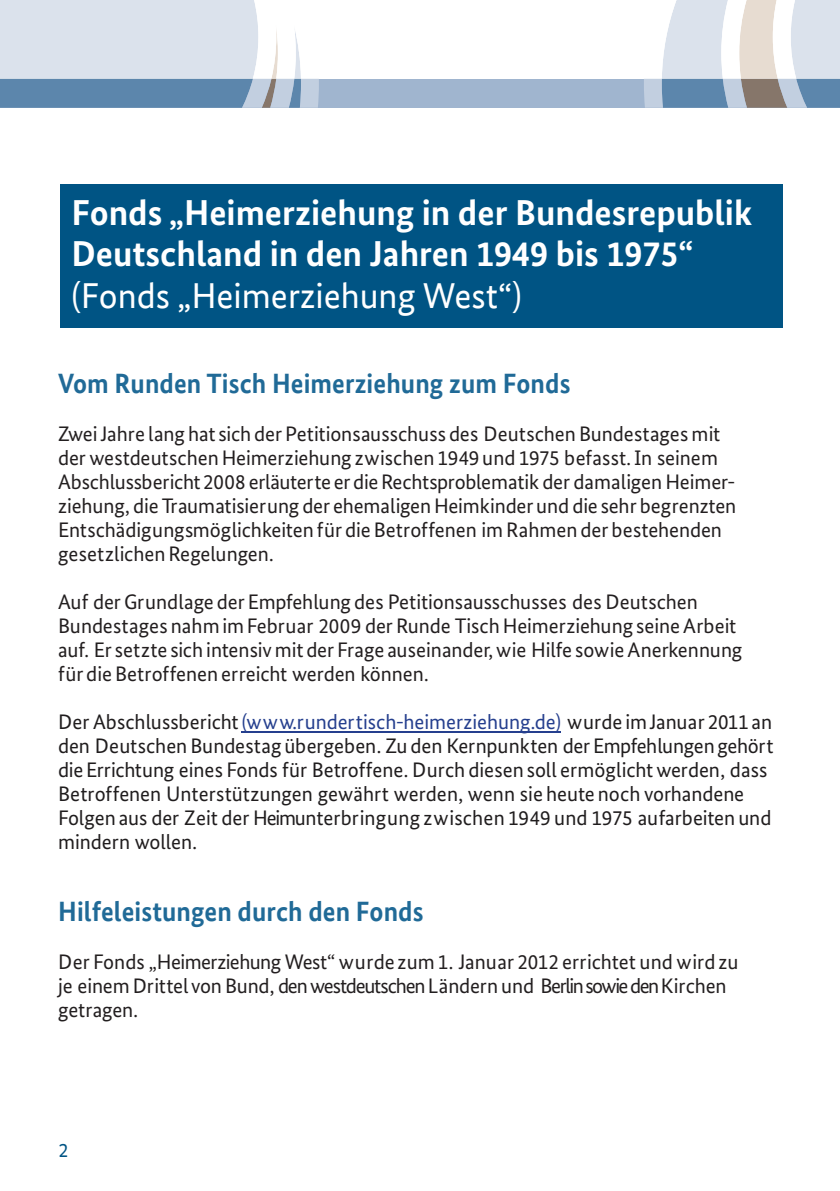
<style>
.page{position:relative;width:840px;height:1191px;background:#fff}
.page>*{position:absolute;margin:0;border:0;box-sizing:border-box;transform-origin:0 0}
.t1{font:700 36px/41.4px "Bundes Sans";color:#fff}
.t2{font:36px "Bundes Sans Office";color:#fff}
.t3{font:700 28px "Bundes Sans Office";letter-spacing:.005em;color:#206a97;scale:.95 1}
.t4{font:21px/24px "Bundes Sans";letter-spacing:-.005em;color:#231f20}
.t5{font:21px/24px "Bundes Sans";color:#201d1e}
.t6{font:20px "Bundes Sans Office";color:#005484}
.s1{color:#253f8e}
</style>
<div class="page">
<div style="left:0;top:79px;width:839px;height:29px;background:#a0b5cf"></div>
<svg style="left:0;top:0;width:319px;height:108px;background:#c2d0df"></svg>
<svg style="left:644px;top:0;width:195px;height:108px"></svg>
<hr style="left:242px;top:731px;width:318px;height:1px;background:#253f8e">
<div style="left:60px;top:184px;width:722px;height:143px;background:#005484"></div>
<h1 class="t1" style="left:71px;top:191px;width:681px">Fonds „Heimerziehung in der Bundesrepublik<br>Deutschland in den Jahren 1949 bis 1975“</h1>
<h1 class="t2" style="left:71px;top:275px;width:451px">(Fonds „Heimerziehung West“)</h1>
<h2 class="t3" style="left:58px;top:367px;width:540px">Vom Runden Tisch Heimerziehung zum Fonds</h2>
<p class="t4" style="left:58px;top:421px;width:679px">Zwei Jahre lang hat sich der Petitionsausschuss des Deutschen Bundestages mit der westdeutschen Heimerziehung zwischen 1949 und 1975 befasst. In seinem Abschlussbericht 2008 erläuterte er die Rechtsproblematik der damaligen Heimer&shy;ziehung, die Traumatisierung der ehemaligen Heimkinder und die sehr begrenzten Entschädigungsmöglichkeiten für die Betroffenen im Rahmen der bestehenden gesetzlichen Regelungen.</p>
<p class="t4" style="left:58px;top:589px;width:685px">Auf der Grundlage der Empfehlung des Petitionsausschusses des Deutschen Bundestages nahm im Februar 2009 der Runde Tisch Heimerziehung seine Arbeit auf. Er setzte sich intensiv mit der Frage auseinander, wie Hilfe sowie Anerkennung für die Betroffenen erreicht werden können.</p>
<p class="t5" style="left:58px;top:709px;width:716px">Der Abschlussbericht <span class="s1">(www.rundertisch-heimerziehung.de)</span> wurde im Januar 2011 an den Deutschen Bundestag übergeben. Zu den Kernpunkten der Empfehlungen gehört die Errichtung eines Fonds für Betroffene. Durch diesen soll ermöglicht werden, dass Betroffenen Unterstützungen gewährt werden, wenn sie heute noch vorhandene Folgen aus der Zeit der Heimunterbringung zwischen 1949 und 1975 aufarbeiten und mindern wollen.</p>
<h2 class="t3" style="left:58px;top:895px;width:386px">Hilfeleistungen durch den Fonds</h2>
<p class="t4" style="left:58px;top:949px;width:681px">Der Fonds „Heimerziehung West“ wurde zum 1. Januar 2012 errichtet und wird zu je einem Drittel von Bund, den westdeutschen Ländern und Berlin sowie den Kirchen getragen.</p>
<p class="t6" style="left:58px;top:1139px;width:11px">2</p>
</div>
